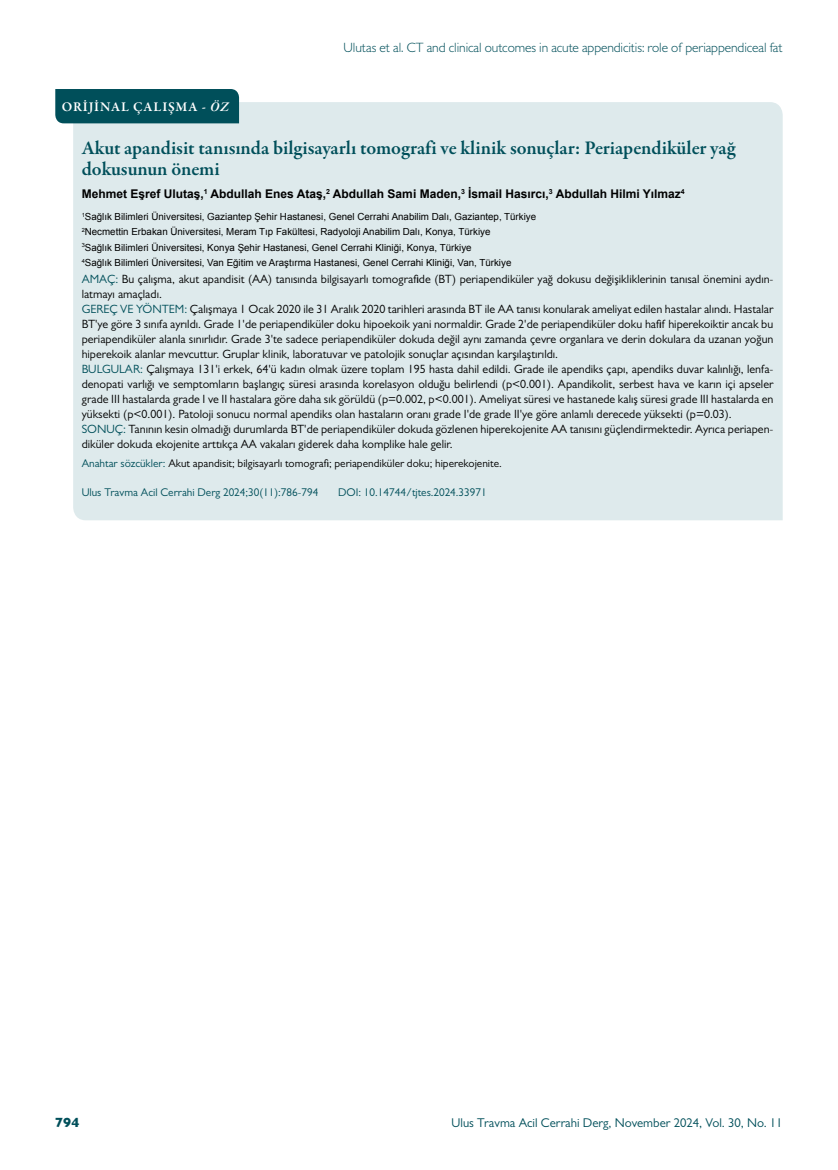
<style>
.page{position:relative;width:838px;height:1170px;background:#fff}
.page>*{position:absolute;margin:0;border:0;box-sizing:border-box;transform-origin:0 0}
.t1{font:600 19.5px/21px "Garamond Premr Pro";color:#004f5a}
.t2{font:300 13.5px "Gill Sans MT Pro";letter-spacing:-.005em;color:#004f5a}
.t3{font:600 13.5px "Garamond Premr Pro";letter-spacing:.06em;color:#fff}
.t4{font:800 13.5px "Gill Sans MT Pro";color:#004f5a}
.t5{font:12.75px "Gill Sans MT Pro";color:#004f5a}
.t6{font:12px/15px "Gill Sans MT Pro";color:#000}
.t7{font:700 12px "Arial";color:#000}
.t8{font:11.25px "Gill Sans MT Pro";color:#000}
.t9{font:11.25px "Gill Sans MT Pro";color:#004f5a}
.t10{font:9.75px/15.3px "Arial";color:#000}
.s1{font-style:italic}
.s2{color:#004f5a}
</style>
<div class="page">
<div style="left:73px;top:102px;width:709px;height:418px;background:#deeaec"></div>
<div style="left:55px;top:89px;width:184px;height:34px;background:#004f5a"></div>
<p class="t3" style="left:62px;top:99px;width:168px">ORİJİNAL ÇALIŞMA - <span class="s1">ÖZ</span></p>
<p class="t2" style="left:343px;top:39px;width:440px">Ulutas et al. CT and clinical outcomes in acute appendicitis: role of periappendiceal fat</p>
<h1 class="t1" style="left:82px;top:138px;width:655px">Akut apandisit tanısında bilgisayarlı tomografi ve klinik sonuçlar: Periapendiküler yağ dokusunun önemi</h1>
<p class="t7" style="left:82px;top:186px;width:604px">Mehmet Eşref Ulutaş,<sup>1</sup> Abdullah Enes Ataş,<sup>2</sup> Abdullah Sami Maden,<sup>3</sup> İsmail Hasırcı,<sup>3</sup> Abdullah Hilmi Yılmaz<sup>4</sup></p>
<p class="t10" style="left:82px;top:209px;width:456px"><sup>1</sup>Sağlık Bilimleri Üniversitesi, Gaziantep Şehir Hastanesi, Genel Cerrahi Anabilim Dalı, Gaziantep, Türkiye <sup>2</sup>Necmettin Erbakan Üniversitesi, Meram Tıp Fakültesi, Radyoloji Anabilim Dalı, Konya, Türkiye<br><sup>3</sup>Sağlık Bilimleri Üniversitesi, Konya Şehir Hastanesi, Genel Cerrahi Kliniği, Konya, Türkiye<br><sup>4</sup>Sağlık Bilimleri Üniversitesi, Van Eğitim ve Araştırma Hastanesi, Genel Cerrahi Kliniği, Van, Türkiye</p>
<p class="t6" style="left:82px;top:271px;width:693px"><span class="s2">AMAÇ:</span> Bu çalışma, akut apandisit (AA) tanısında bilgisayarlı tomografide (BT) periapendiküler yağ dokusu değişikliklerinin tanısal önemini aydın&shy;latmayı amaçladı.<br><span class="s2">GEREÇ VE YÖNTEM:</span> Çalışmaya 1 Ocak 2020 ile 31 Aralık 2020 tarihleri arasında BT ile AA tanısı konularak ameliyat edilen hastalar alındı. Hastalar BT'ye göre 3 sınıfa ayrıldı. Grade 1'de periapendiküler doku hipoekoik yani normaldir. Grade 2'de periapendiküler doku hafif hiperekoiktir ancak bu periapendiküler alanla sınırlıdır. Grade 3'te sadece periapendiküler dokuda değil aynı zamanda çevre organlara ve derin dokulara da uzanan yoğun hiperekoik alanlar mevcuttur. Gruplar klinik, laboratuvar ve patolojik sonuçlar açısından karşılaştırıldı.<br><span class="s2">BULGULAR:</span> Çalışmaya 131'i erkek, 64'ü kadın olmak üzere toplam 195 hasta dahil edildi. Grade ile apendiks çapı, apendiks duvar kalınlığı, lenfa&shy;denopati varlığı ve semptomların başlangıç süresi arasında korelasyon olduğu belirlendi (p&lt;0.001). Apandikolit, serbest hava ve karın içi apseler grade III hastalarda grade I ve II hastalara göre daha sık görüldü (p=0.002, p&lt;0.001). Ameliyat süresi ve hastanede kalış süresi grade III hastalarda en yüksekti (p&lt;0.001). Patoloji sonucu normal apendiks olan hastaların oranı grade I'de grade II'ye göre anlamlı derecede yüksekti (p=0.03).<br><span class="s2">SONUÇ:</span> Tanının kesin olmadığı durumlarda BT'de periapendiküler dokuda gözlenen hiperekojenite AA tanısını güçlendirmektedir. Ayrıca periapen&shy;diküler dokuda ekojenite arttıkça AA vakaları giderek daha komplike hale gelir.</p>
<p class="t8" style="left:82px;top:457px;width:421px"><span class="s2">Anahtar sözcükler:</span> Akut apandisit; bilgisayarlı tomografi; periapendiküler doku; hiperekojenite.</p>
<p class="t9" style="left:82px;top:485px;width:238px">Ulus Travma Acil Cerrahi Derg 2024;30(11):786-794</p>
<p class="t9" style="left:338px;top:485px;width:150px">DOI: 10.14744/tjtes.2024.33971</p>
<p class="t4" style="left:55px;top:1114px;width:26px">794</p>
<p class="t5" style="left:451px;top:1115px;width:332px">Ulus Travma Acil Cerrahi Derg, November 2024, Vol. 30, No. 11</p>
</div>
